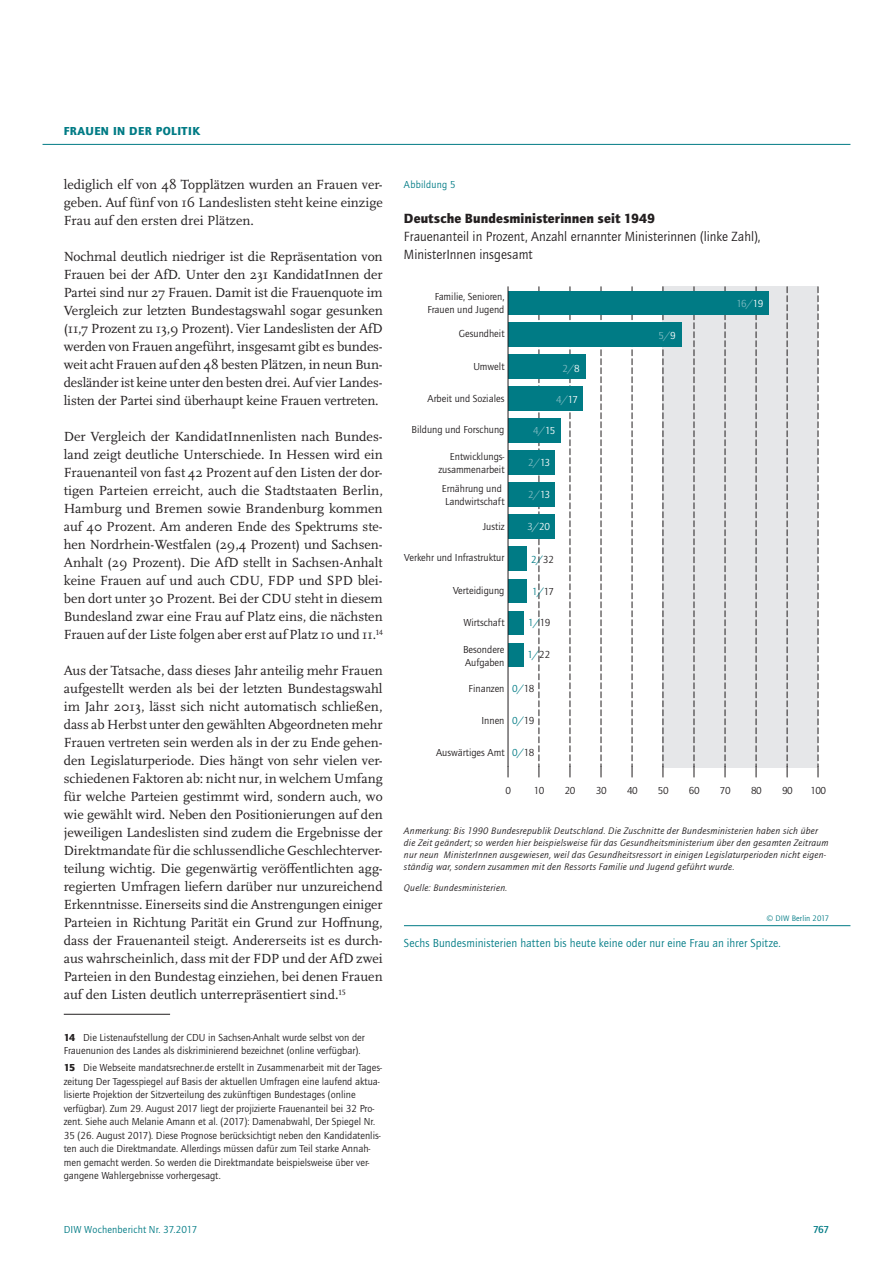
<style>
.page{position:relative;width:893px;height:1263px;background:#fff}
.page>*{position:absolute;margin:0;border:0;box-sizing:border-box;transform-origin:0 0}
.t1{font:13.8px/18px "Scala Pro";color:#231f20;text-align:justify}
.t2{font:13.8px/18px "Quay Sans ITC Std";letter-spacing:.005em;color:#231f20}
.t3{font:900 13.8px "Quay Sans ITC Std";letter-spacing:.005em;color:#231f20}
.t4{font:12px "Quay Sans ITC Std";letter-spacing:.01em;color:#007b85}
.t5{font:900 12px "Quay Sans ITC Std";color:#007b85}
.t6{font:10.5px/13.5px "Quay Sans ITC Std";color:#231f20}
.t7{font:10.5px "Quay Sans ITC Std";letter-spacing:.015em;color:#007b85}
.t8{font:10.5px "Quay Sans ITC Std";letter-spacing:-.085em;color:#81bcc3}
.t9{font:10.5px "Quay Sans ITC Std";color:#badade}
.t10{font:500 10.5px "Quay Sans ITC Std";color:#007b85}
.t11{font:italic 9.75px/12px "Quay Sans ITC Std";letter-spacing:.025em;color:#231f20}
.t12{font:8.25px "Quay Sans ITC Std";letter-spacing:.01em;color:#007b85}
.s1{font-weight:900}
.s2{color:#fff}
.s3{color:#231f20}
.s4{color:#007b85}
</style>
<div class="page">
<hr style="left:43px;top:144px;width:807px;height:1px;background:#007b85">
<hr style="left:64px;top:1014px;width:106px;height:1px;background:#231f20">
<hr style="left:404px;top:925px;width:446px;height:1px;background:#007b85">
<div style="left:663px;top:286px;width:155px;height:481px;background:#e6e7e9"></div>
<svg style="left:539px;top:287px;width:1px;height:490px"></svg>
<svg style="left:570px;top:287px;width:1px;height:490px"></svg>
<svg style="left:601px;top:287px;width:1px;height:490px"></svg>
<svg style="left:632px;top:287px;width:1px;height:490px"></svg>
<svg style="left:663px;top:287px;width:1px;height:490px"></svg>
<svg style="left:694px;top:287px;width:1px;height:490px"></svg>
<svg style="left:725px;top:287px;width:1px;height:490px"></svg>
<svg style="left:756px;top:287px;width:1px;height:490px"></svg>
<svg style="left:787px;top:287px;width:1px;height:490px"></svg>
<svg style="left:818px;top:287px;width:1px;height:490px"></svg>
<div style="left:508px;top:291px;width:260px;height:24px;background:#007b85"></div>
<div style="left:508px;top:323px;width:174px;height:24px;background:#007b85"></div>
<div style="left:508px;top:355px;width:78px;height:24px;background:#007b85"></div>
<div style="left:508px;top:387px;width:74px;height:24px;background:#007b85"></div>
<div style="left:508px;top:419px;width:53px;height:24px;background:#007b85"></div>
<div style="left:508px;top:450px;width:46px;height:24px;background:#007b85"></div>
<div style="left:508px;top:482px;width:46px;height:24px;background:#007b85"></div>
<div style="left:508px;top:514px;width:46px;height:24px;background:#007b85"></div>
<div style="left:508px;top:546px;width:19px;height:24px;background:#007b85"></div>
<div style="left:508px;top:579px;width:19px;height:23px;background:#007b85"></div>
<div style="left:508px;top:610px;width:15px;height:24px;background:#007b85"></div>
<div style="left:508px;top:642px;width:15px;height:24px;background:#007b85"></div>
<hr style="left:508px;top:287px;width:1px;height:479px;background:#231f20">
<p class="t5" style="left:64px;top:123px;width:15px">Frauen</p>
<p class="t5" style="left:113px;top:123px;width:25px">in der</p>
<p class="t5" style="left:156px;top:123px;width:15px">Politik</p>
<p class="t1" style="left:64px;top:175px;width:320px">lediglich elf von 48 Topplätzen wurden an Frauen ver&shy;geben. Auf fünf von 16 Landeslisten steht keine einzige Frau auf den ersten drei Plätzen.</p>
<p class="t1" style="left:64px;top:247px;width:321px">Nochmal deutlich niedriger ist die Repräsentation von Frauen bei der AfD. Unter den 231 KandidatInnen der Partei sind nur 27 Frauen. Damit ist die Frauenquote im Vergleich zur letzten Bundestagswahl sogar gesunken (11,7 Prozent zu 13,9 Prozent). Vier Landeslisten der AfD werden von Frauen angeführt, insgesamt gibt es bundes&shy;weit acht Frauen auf den 48 besten Plätzen, in neun Bun&shy;desländer ist keine unter den besten drei. Auf vier Landes&shy;listen der Partei sind überhaupt keine Frauen vertreten.</p>
<p class="t1" style="left:64px;top:427px;width:321px">Der Vergleich der KandidatInnenlisten nach Bundes&shy;land zeigt deutliche Unterschiede. In Hessen wird ein Frauenanteil von fast 42 Prozent auf den Listen der dor&shy;tigen Parteien erreicht, auch die Stadtstaaten Berlin, Hamburg und Bremen sowie Brandenburg kommen auf 40 Prozent. Am anderen Ende des Spektrums ste&shy;hen Nordrhein-Westfalen (29,4 Prozent) und Sachsen-Anhalt (29 Prozent). Die AfD stellt in Sachsen-Anhalt keine Frauen auf und auch CDU, FDP und SPD blei&shy;ben dort unter 30 Prozent. Bei der CDU steht in diesem Bundesland zwar eine Frau auf Platz eins, die nächsten Frauen auf der Liste folgen aber erst auf Platz 10 und 11.<sup>14</sup></p>
<p class="t1" style="left:64px;top:661px;width:320px">Aus der Tatsache, dass dieses Jahr anteilig mehr Frauen aufgestellt werden als bei der letzten Bundestagswahl im Jahr 2013, lässt sich nicht automatisch schließen, dass ab Herbst unter den gewählten Abgeordneten mehr Frauen vertreten sein werden als in der zu Ende gehen&shy;den Legislaturperiode. Dies hängt von sehr vielen ver&shy;schiedenen Faktoren ab: nicht nur, in welchem Umfang für welche Parteien gestimmt wird, sondern auch, wo wie gewählt wird. Neben den Positionierungen auf den jeweiligen Landeslisten sind zudem die Ergebnisse der Direktmandate für die schlussendliche Geschlechterver&shy;teilung wichtig. Die gegenwärtig veröffentlichten agg&shy;regierten Umfragen liefern darüber nur unzureichend Erkenntnisse. Einerseits sind die Anstrengungen einiger Parteien in Richtung Parität ein Grund zur Hoffnung, dass der Frauenanteil steigt. Andererseits ist es durch&shy;aus wahrscheinlich, dass mit der FDP und der AfD zwei Parteien in den Bundestag einziehen, bei denen Frauen auf den Listen deutlich unterrepräsentiert sind.<sup>15</sup></p>
<p class="t6" style="left:64px;top:1030px;width:303px"><span class="s1">14</span> Die Listenaufstellung der CDU in Sachsen-Anhalt wurde selbst von der<br>Frauenunion des Landes als diskriminierend bezeichnet (online verfügbar).</p>
<p class="t6" style="left:64px;top:1061px;width:320px"><span class="s1">15</span> Die Webseite mandatsrechner.de erstellt in Zusammenarbeit mit der Tages&shy;zeitung Der Tagesspiegel auf Basis der aktuellen Umfragen eine laufend aktua&shy;lisierte Projektion der Sitzverteilung des zukünftigen Bundestages (online verfügbar). Zum 29. August 2017 liegt der projizierte Frauenanteil bei 32 Pro&shy;zent. Siehe auch Melanie Amann et al. (2017): Damenabwahl, Der Spiegel Nr.<br>35 (26. August 2017). Diese Prognose berücksichtigt neben den Kandidatenlis&shy;ten auch die Direktmandate. Allerdings müssen dafür zum Teil starke Annah&shy;men gemacht werden. So werden die Direktmandate beispielsweise über ver&shy;gangene Wahlergebnisse vorhergesagt.</p>
<p class="t7" style="left:404px;top:178px;width:53px">Abbildung 5</p>
<p class="t3" style="left:404px;top:209px;width:253px">Deutsche Bundesministerinnen seit 1949</p>
<p class="t2" style="left:404px;top:227px;width:358px">Frauenanteil in Prozent, Anzahl ernannter Ministerinnen (linke Zahl),<br>MinisterInnen insgesamt</p>
<p class="t6" style="left:428px;top:290px;width:78px;text-align:right">Familie, Senioren,<br>Frauen und Jugend</p>
<p class="t8" style="left:736px;top:297px;width:28px">16/<span class="s2">19</span></p>
<p class="t8" style="left:658px;top:330px;width:19px">5/<span class="s2">9</span></p>
<p class="t8" style="left:562px;top:362px;width:19px">2/<span class="s2">8</span></p>
<p class="t8" style="left:556px;top:393px;width:23px">4/<span class="s2">17</span></p>
<p class="t8" style="left:533px;top:424px;width:24px">4/<span class="s2">15</span></p>
<p class="t8" style="left:528px;top:457px;width:23px">2/<span class="s2">13</span></p>
<p class="t8" style="left:528px;top:489px;width:23px">2/<span class="s2">13</span></p>
<p class="t9" style="left:527px;top:520px;width:24px">3/<span class="s2">20</span></p>
<p class="t7" style="left:531px;top:553px;width:24px">2/<span class="s3">32</span></p>
<p class="t7" style="left:532px;top:585px;width:23px">1/<span class="s3">17</span></p>
<p class="t7" style="left:528px;top:617px;width:24px">1/<span class="s3">19</span></p>
<p class="t7" style="left:527px;top:648px;width:24px">1/<span class="s3">22</span></p>
<p class="t7" style="left:512px;top:682px;width:24px">0/<span class="s3">18</span></p>
<p class="t7" style="left:512px;top:714px;width:24px">0/<span class="s3">19</span></p>
<p class="t6" style="left:436px;top:745px;width:100px">Auswärtiges Amt <span class="s4">0/</span>18</p>
<p class="t6" style="left:459px;top:327px;width:47px">Gesundheit</p>
<p class="t6" style="left:473px;top:360px;width:33px">Umwelt</p>
<p class="t6" style="left:428px;top:392px;width:78px">Arbeit und Soziales</p>
<p class="t6" style="left:411px;top:423px;width:95px">Bildung und Forschung</p>
<p class="t6" style="left:439px;top:450px;width:67px;text-align:right">Entwicklungs&shy;zusammenarbeit</p>
<p class="t6" style="left:442px;top:482px;width:64px;text-align:center">Ernährung und<br>Landwirtschaft</p>
<p class="t6" style="left:483px;top:520px;width:23px">Justiz</p>
<p class="t6" style="left:404px;top:551px;width:102px">Verkehr und Infrastruktur</p>
<p class="t6" style="left:453px;top:583px;width:53px">Verteidigung</p>
<p class="t6" style="left:463px;top:616px;width:43px">Wirtschaft</p>
<p class="t6" style="left:463px;top:643px;width:43px">Besondere<br>Aufgaben</p>
<p class="t6" style="left:469px;top:681px;width:37px">Finanzen</p>
<p class="t6" style="left:481px;top:714px;width:25px">Innen</p>
<p class="t6" style="left:505px;top:784px;width:7px">0</p>
<p class="t6" style="left:534px;top:784px;width:12px">10</p>
<p class="t6" style="left:565px;top:784px;width:12px">20</p>
<p class="t6" style="left:596px;top:784px;width:12px">30</p>
<p class="t6" style="left:627px;top:784px;width:12px">40</p>
<p class="t6" style="left:658px;top:784px;width:12px">50</p>
<p class="t6" style="left:689px;top:784px;width:12px">60</p>
<p class="t6" style="left:720px;top:784px;width:12px">70</p>
<p class="t6" style="left:751px;top:784px;width:12px">80</p>
<p class="t6" style="left:782px;top:784px;width:12px">90</p>
<p class="t6" style="left:810px;top:784px;width:17px">100</p>
<p class="t11" style="left:404px;top:825px;width:426px">Anmerkung: Bis 1990 Bundesrepublik Deutschland. Die Zuschnitte der Bundesministerien haben sich über die Zeit geändert; so werden hier beispielsweise für das Gesundheitsministerium über den gesamten Zeitraum nur neun MinisterInnen ausgewiesen, weil das Gesundheitsressort in einigen Legislaturperioden nicht eigen&shy;ständig war, sondern zusammen mit den Ressorts Familie und Jugend geführt wurde.</p>
<p class="t11" style="left:404px;top:881px;width:105px">Quelle: Bundesministerien.</p>
<p class="t12" style="left:767px;top:913px;width:64px">© DIW Berlin 2017</p>
<p class="t4" style="left:404px;top:936px;width:378px">Sechs Bundesministerien hatten bis heute keine oder nur eine Frau an ihrer Spitze.</p>
<p class="t7" style="left:64px;top:1223px;width:135px">DIW Wochenbericht Nr. 37.2017</p>
<p class="t10" style="left:813px;top:1223px;width:18px">767</p>
</div>
